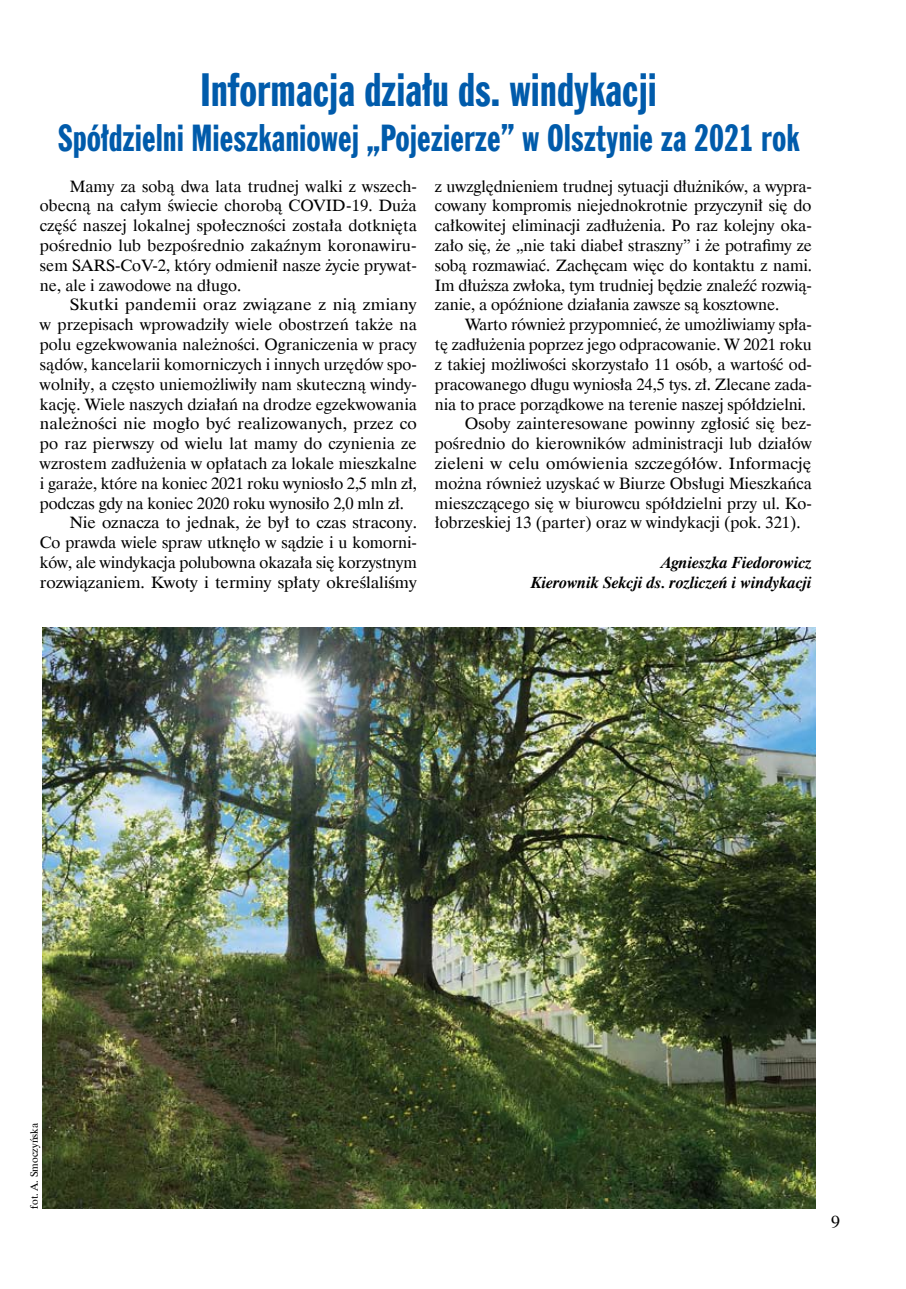
<style>
.page{position:relative;width:906px;height:1289px;background:#fff}
.page>*{position:absolute;margin:0;border:0;box-sizing:border-box;transform-origin:0 0}
.t1{font:46.5px "Frank Goth X Cn EU";color:#005bab}
.t2{font:37.5px "Frank Goth X Cn EU";color:#005bab}
.t3{font:18px "Times";color:#000}
.t4{font:16.5px/19.8px "Dutch 801 EU";color:#000;text-align:justify}
.t5{font:16.5px "Dutch 801 EU";color:#000;scale:1.05 1}
.t6{font:italic 700 16.5px/19.8px "Dutch 801 EU";color:#000;text-align:right}
.t7{font:16.5px "Dutch 801 EU";color:#000;scale:1.06 1}
.t8{font:16.5px "Dutch 801 EU";color:#000;scale:1.04 1}
.t9{font:16.5px "Dutch 801 EU";color:#000;scale:1.07 1}
.t10{font:10.5px "Dutch 801 EU";color:#000}
</style>
<div class="page">
<img style="left:42px;top:628px;width:774px;height:580px">
<h1 class="t1" style="left:200px;top:62px;width:458px">Informacja działu ds. windykacji</h1>
<h2 class="t2" style="left:58px;top:115px;width:743px">Spółdzielni Mieszkaniowej „Pojezierze” w Olsztynie za 2021 rok</h2>
<p class="t4" style="left:40px;top:176px;width:378px;text-indent:30px">Mamy za sobą dwa lata trudnej walki z wszech&shy;obecną na całym świecie chorobą COVID-19. Duża część naszej lokalnej społeczności została dotknięta pośrednio lub bezpośrednio zakaźnym koronawiru&shy;sem SARS-CoV-2, który odmienił nasze życie prywat&shy;ne, ale i zawodowe na długo.</p>
<p class="t9" style="left:70px;top:294px;width:326px">Skutki pandemii oraz związane z nią zmiany</p>
<p class="t4" style="left:40px;top:315px;width:378px">w przepisach wprowadziły wiele obostrzeń także na</p>
<p class="t4" style="left:40px;top:335px;width:378px">polu egzekwowania należności. Ograniczenia w pracy</p>
<p class="t4" style="left:40px;top:354px;width:378px">sądów, kancelarii komorniczych i innych urzędów spo-</p>
<p class="t4" style="left:40px;top:374px;width:378px">wolniły, a często uniemożliwiły nam skuteczną windy-</p>
<p class="t4" style="left:40px;top:394px;width:378px">kację. Wiele naszych działań na drodze egzekwowania</p>
<p class="t5" style="left:40px;top:413px;width:360px">należności nie mogło być realizowanych, przez co</p>
<p class="t4" style="left:40px;top:434px;width:378px">po raz pierwszy od wielu lat mamy do czynienia ze</p>
<p class="t4" style="left:40px;top:453px;width:378px">wzrostem zadłużenia w opłatach za lokale mieszkalne</p>
<p class="t4" style="left:40px;top:473px;width:378px">i garaże, które na koniec 2021 roku wyniosło 2,5 mln zł,</p>
<p class="t4" style="left:40px;top:493px;width:365px">podczas gdy na koniec 2020 roku wynosiło 2,0 mln zł.</p>
<p class="t8" style="left:70px;top:512px;width:335px">Nie oznacza to jednak, że był to czas stracony.</p>
<p class="t4" style="left:40px;top:533px;width:378px">Co prawda wiele spraw utknęło w sądzie i u komorni-</p>
<p class="t4" style="left:40px;top:552px;width:378px">ków, ale windykacja polubowna okazała się korzystnym</p>
<p class="t5" style="left:40px;top:572px;width:360px">rozwiązaniem. Kwoty i terminy spłaty określaliśmy</p>
<p class="t4" style="left:435px;top:176px;width:378px">z uwzględnieniem trudnej sytuacji dłużników, a wypra&shy;cowany kompromis niejednokrotnie przyczynił się do całkowitej eliminacji zadłużenia. Po raz kolejny oka&shy;zało się, że „nie taki diabeł straszny” i że potrafimy ze sobą rozmawiać. Zachęcam więc do kontaktu z nami.<br>Im dłuższa zwłoka, tym trudniej będzie znaleźć rozwią&shy;zanie, a opóźnione działania zawsze są kosztowne.</p>
<p class="t4" style="left:465px;top:315px;width:349px">Warto również przypomnieć, że umożliwiamy spła-</p>
<p class="t4" style="left:435px;top:335px;width:378px">tę zadłużenia poprzez jego odpracowanie. W 2021 roku</p>
<p class="t4" style="left:435px;top:354px;width:378px">z takiej możliwości skorzystało 11 osób, a wartość od-</p>
<p class="t4" style="left:435px;top:374px;width:378px">pracowanego długu wyniosła 24,5 tys. zł. Zlecane zada-</p>
<p class="t4" style="left:435px;top:394px;width:372px">nia to prace porządkowe na terenie naszej spółdzielni.</p>
<p class="t4" style="left:465px;top:414px;width:348px">Osoby zainteresowane powinny zgłosić się bez-</p>
<p class="t4" style="left:435px;top:434px;width:378px">pośrednio do kierowników administracji lub działów</p>
<p class="t7" style="left:435px;top:453px;width:357px">zieleni w celu omówienia szczegółów. Informację</p>
<p class="t4" style="left:435px;top:473px;width:378px">można również uzyskać w Biurze Obsługi Mieszkańca</p>
<p class="t4" style="left:435px;top:493px;width:378px">mieszczącego się w biurowcu spółdzielni przy ul. Ko-</p>
<p class="t4" style="left:435px;top:513px;width:367px">łobrzeskiej 13 (parter) oraz w windykacji (pok. 321).</p>
<p class="t6" style="left:531px;top:553px;width:282px">Agnieszka Fiedorowicz<br>Kierownik Sekcji ds. rozliczeń i windykacji</p>
<p class="t10" style="left:28px;top:1208px;width:87px;rotate:-90deg">fot. A. Smoczyńska</p>
<p class="t3" style="left:831px;top:1205px;width:10px">9</p>
</div>
